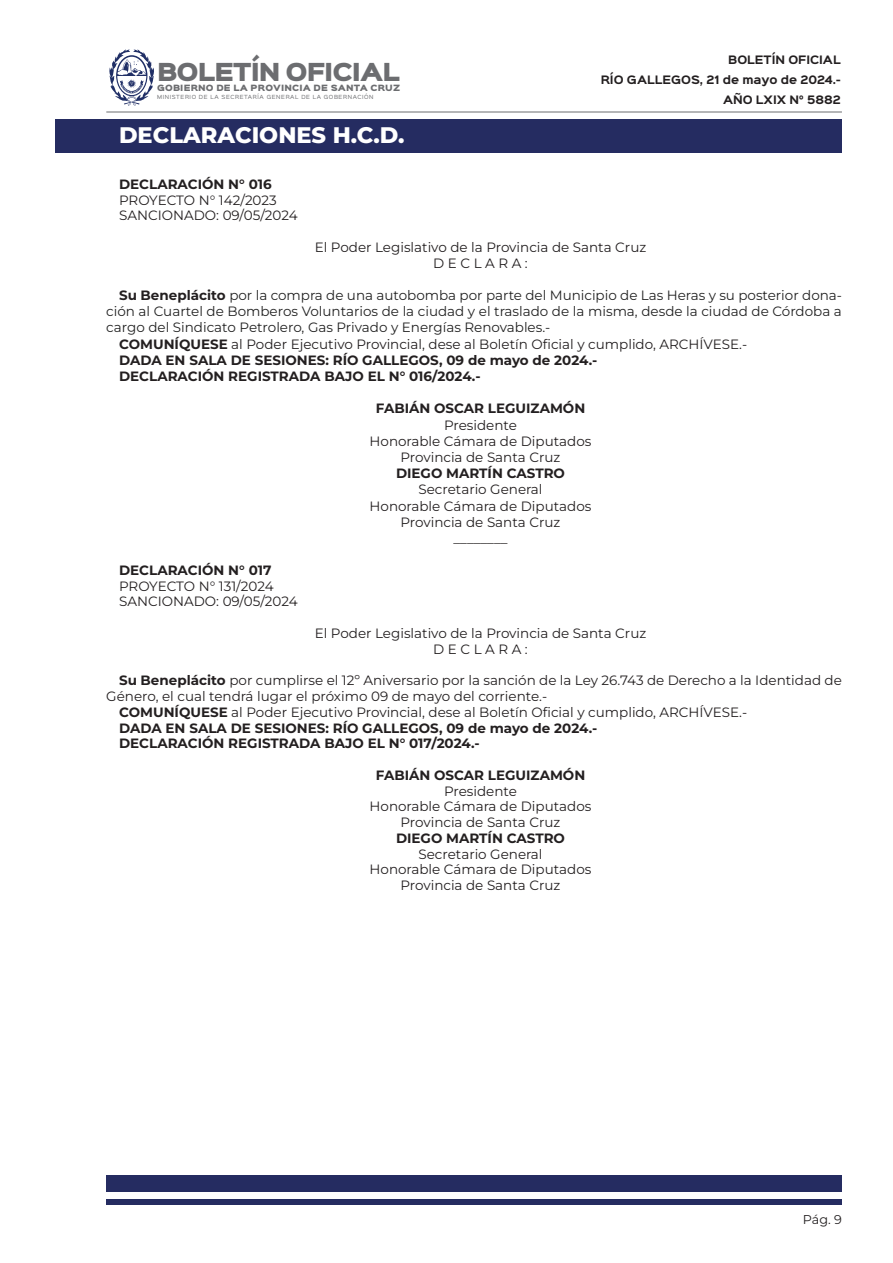
<style>
.page{position:relative;width:893px;height:1263px;background:#fff}
.page>*{position:absolute;margin:0;border:0;box-sizing:border-box;transform-origin:0 0}
.t1{font:800 22.5px "Montserrat";color:#fff}
.t2{font:22.35px "Sinkin Sans 900 X Black";letter-spacing:-.04em;color:#6c6d70}
.Normal__Web{font:13.5px/15.8px "Montserrat";color:#231f20}
.t3{font:700 13.5px "Montserrat";color:#231f20}
.Normal1{font:13.5px/16.2px "Montserrat";color:#222;text-align:justify}
.t4{font:12.75px "Montserrat";color:#231f20}
.t5{font:700 10.5px/20px "Sinkin Sans 700";color:#231f20;text-align:right}
.t6{font:7.8px "Sinkin Sans 900 X Black";letter-spacing:.02em;color:#6c6d70}
.t7{font:5.1px "Sinkin Sans 400";letter-spacing:.12em;color:#6c6d70}
.s1{font-weight:700;color:#231f20}
.s2{font-weight:700}
</style>
<div class="page">
<svg style="left:109px;top:49px;width:45px;height:57px"></svg>
<hr style="left:106px;top:112px;width:736px;height:1px;background:#6c6d70">
<div style="left:106px;top:1176px;width:736px;height:16px;background:#252c61"></div>
<div style="left:106px;top:1199px;width:736px;height:5px;background:#252c61"></div>
<div style="left:55px;top:119px;width:787px;height:33px;background:#252c61"></div>
<h2 class="t2" style="left:157px;top:61px;width:244px">BOLETÍN OFICIAL</h2>
<p class="t6" style="left:157px;top:84px;width:245px">GOBIERNO DE LA PROVINCIA DE SANTA CRUZ</p>
<p class="t7" style="left:157px;top:93px;width:218px">MINISTERIO DE LA SECRETARÍA GENERAL DE LA GOBERNACIÓN</p>
<p class="t5" style="left:601px;top:50px;width:241px">BOLETÍN OFICIAL<br>RÍO GALLEGOS, 21 de mayo de 2024.-<br>AÑO LXIX N° 5882</p>
<p class="t1" style="left:119px;top:120px;width:287px">DECLARACIONES H.C.D.</p>
<p class="t3" style="left:119px;top:174px;width:154px">DECLARACIÓN N° 016</p>
<p class="Normal__Web" style="left:119px;top:192px;width:159px">PROYECTO N° 142/2023</p>
<p class="Normal__Web" style="left:119px;top:207px;width:180px">SANCIONADO: 09/05/2024</p>
<p class="Normal__Web" style="left:315px;top:239px;width:333px">El Poder Legislativo de la Provincia de Santa Cruz</p>
<p class="Normal__Web" style="left:433px;top:255px;width:96px">D E C L A R A :</p>
<p class="Normal1" style="left:106px;top:287px;width:737px;text-indent:13px"><span class="s1">Su Beneplácito</span> por la compra de una autobomba por parte del Municipio de Las Heras y su posterior dona&shy;ción al Cuartel de Bomberos Voluntarios de la ciudad y el traslado de la misma, desde la ciudad de Córdoba a cargo del Sindicato Petrolero, Gas Privado y Energías Renovables.-</p>
<p class="Normal__Web" style="left:119px;top:336px;width:630px"><span class="s2">COMUNÍQUESE</span> al Poder Ejecutivo Provincial, dese al Boletín Oficial y cumplido, ARCHÍVESE.-</p>
<p class="t3" style="left:119px;top:350px;width:480px">DADA EN SALA DE SESIONES: RÍO GALLEGOS, 09 de mayo de 2024.-</p>
<p class="t3" style="left:119px;top:366px;width:363px">DECLARACIÓN REGISTRADA BAJO EL N° 016/2024.-</p>
<p class="t3" style="left:376px;top:399px;width:211px">FABIÁN OSCAR LEGUIZAMÓN</p>
<p class="Normal__Web" style="left:444px;top:417px;width:74px">Presidente</p>
<p class="Normal__Web" style="left:370px;top:433px;width:223px">Honorable Cámara de Diputados</p>
<p class="Normal__Web" style="left:401px;top:449px;width:161px">Provincia de Santa Cruz</p>
<p class="t3" style="left:396px;top:464px;width:170px">DIEGO MARTÍN CASTRO</p>
<p class="Normal__Web" style="left:418px;top:481px;width:126px">Secretario General</p>
<p class="Normal__Web" style="left:370px;top:498px;width:223px">Honorable Cámara de Diputados</p>
<p class="Normal__Web" style="left:401px;top:514px;width:161px">Provincia de Santa Cruz</p>
<p class="Normal__Web" style="left:453px;top:530px;width:55px">________</p>
<p class="t3" style="left:119px;top:560px;width:154px">DECLARACIÓN N° 017</p>
<p class="Normal__Web" style="left:119px;top:578px;width:156px">PROYECTO N° 131/2024</p>
<p class="Normal__Web" style="left:119px;top:593px;width:180px">SANCIONADO: 09/05/2024</p>
<p class="Normal__Web" style="left:315px;top:625px;width:333px">El Poder Legislativo de la Provincia de Santa Cruz</p>
<p class="Normal__Web" style="left:433px;top:641px;width:96px">D E C L A R A :</p>
<p class="Normal__Web" style="left:106px;top:672px;width:737px;text-indent:13px"><span class="s2">Su Beneplácito</span> por cumplirse el 12º Aniversario por la sanción de la Ley 26.743 de Derecho a la Identidad de<br>Género, el cual tendrá lugar el próximo 09 de mayo del corriente.-</p>
<p class="Normal__Web" style="left:119px;top:704px;width:630px"><span class="s2">COMUNÍQUESE</span> al Poder Ejecutivo Provincial, dese al Boletín Oficial y cumplido, ARCHÍVESE.-</p>
<p class="t3" style="left:119px;top:718px;width:480px">DADA EN SALA DE SESIONES: RÍO GALLEGOS, 09 de mayo de 2024.-</p>
<p class="t3" style="left:119px;top:734px;width:362px">DECLARACIÓN REGISTRADA BAJO EL N° 017/2024.-</p>
<p class="t3" style="left:376px;top:765px;width:211px">FABIÁN OSCAR LEGUIZAMÓN</p>
<p class="Normal__Web" style="left:444px;top:782px;width:74px">Presidente</p>
<p class="Normal__Web" style="left:370px;top:798px;width:223px">Honorable Cámara de Diputados</p>
<p class="Normal__Web" style="left:401px;top:814px;width:161px">Provincia de Santa Cruz</p>
<p class="t3" style="left:396px;top:828px;width:170px">DIEGO MARTÍN CASTRO</p>
<p class="Normal__Web" style="left:418px;top:845px;width:126px">Secretario General</p>
<p class="Normal__Web" style="left:370px;top:861px;width:223px">Honorable Cámara de Diputados</p>
<p class="Normal__Web" style="left:401px;top:877px;width:161px">Provincia de Santa Cruz</p>
<p class="t4" style="left:803px;top:1211px;width:41px">Pág. 9</p>
</div>
